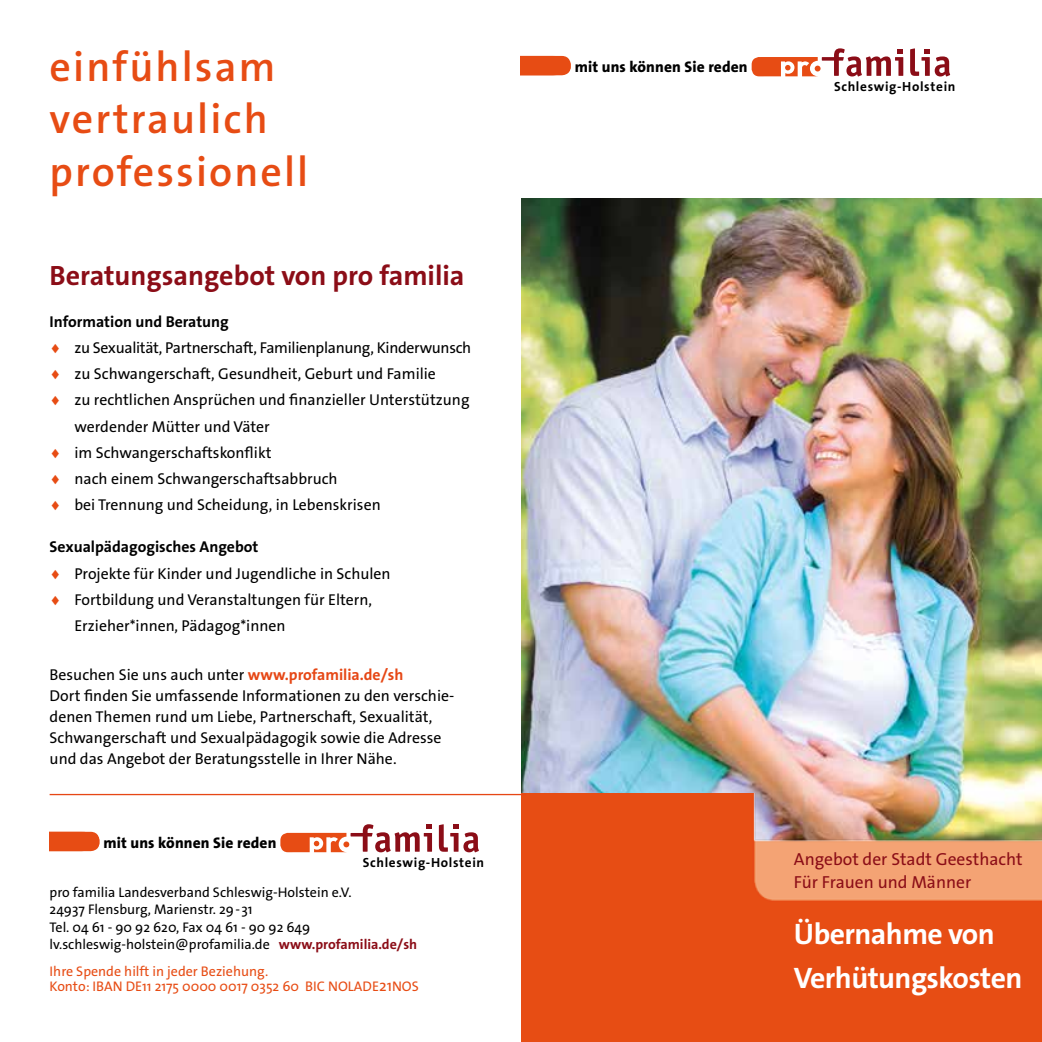
<style>
.page{position:relative;width:1042px;height:1042px;background:#fff}
.page>*{position:absolute;margin:0;border:0;box-sizing:border-box;transform-origin:0 0}
.t1{font:600 42px/52.5px "The Sans Os F";letter-spacing:.05em;color:#e74c14}
.t2{font:700 29.75px/43.8px "The Sans Os F";letter-spacing:-.02em;color:#fff}
.t3{font:700 28px "The Sans Os F";color:#8b0d17}
.t4{font:17.5px/22.8px "The Sans Os F";color:#8b0d17}
.t5{font:15.75px/21px "The Sans Os F";color:#000}
.t6{font:15.75px "The Sans Os F";letter-spacing:-.02em;color:#000}
.t7{font:700 15.75px "The Sans Os F";color:#000}
.t8{font:800 15.4px "The Sans Os F";letter-spacing:.01em;color:#000}
.t9{font:14px/17.5px "The Sans Os F";color:#000}
.t10{font:14px/15.8px "The Sans Os F";color:#e74c14}
.t11{font:700 13.3px "The Sans Os F";letter-spacing:.05em;color:#000}
.s1{color:#e74c14}
.s2{font-weight:700;color:#e64715}
.s3{font-weight:700;color:#8b0d17}
.s4{font-size:15.75px}
</style>
<div class="page">
<img style="left:521px;top:198px;width:521px;height:596px">
<img style="left:521px;top:794px;width:521px;height:248px">
<svg style="left:910px;top:48px;width:40px;height:28px"></svg>
<svg style="left:751px;top:48px;width:152px;height:28px"></svg>
<svg style="left:521px;top:56px;width:49px;height:19px"></svg>
<svg style="left:439px;top:824px;width:40px;height:28px"></svg>
<svg style="left:280px;top:824px;width:152px;height:28px"></svg>
<svg style="left:50px;top:832px;width:49px;height:19px"></svg>
<hr style="left:50px;top:794px;width:476px;height:1px;background:#e64715">
<h1 class="t1" style="left:50px;top:41px;width:260px">einfühlsam vertraulich professionell</h1>
<h3 class="t3" style="left:50px;top:257px;width:416px">Beratungsangebot von pro familia</h3>
<p class="t7" style="left:50px;top:311px;width:181px">Information und Beratung</p>
<p class="t6" style="left:50px;top:337px;width:423px"><span class="s1">♦</span> zu Sexualität, Partnerschaft, Familienplanung, Kinderwunsch</p>
<p class="t5" style="left:50px;top:363px;width:388px"><span class="s1">♦</span> zu Schwangerschaft, Gesundheit, Geburt und Familie</p>
<p class="t5" style="left:50px;top:390px;width:421px"><span class="s1">♦</span> zu rechtlichen Ansprüchen und finanzieller Unterstützung</p>
<p class="t5" style="left:74px;top:416px;width:197px">werdender Mütter und Väter</p>
<p class="t5" style="left:50px;top:442px;width:223px"><span class="s1">♦</span> im Schwangerschaftskonflikt</p>
<p class="t5" style="left:50px;top:468px;width:290px"><span class="s1">♦</span> nach einem Schwangerschaftsabbruch</p>
<p class="t5" style="left:50px;top:495px;width:333px"><span class="s1">♦</span> bei Trennung und Scheidung, in Lebenskrisen</p>
<p class="t7" style="left:50px;top:537px;width:210px">Sexualpädagogisches Angebot</p>
<p class="t5" style="left:50px;top:563px;width:342px"><span class="s1">♦</span> Projekte für Kinder und Jugendliche in Schulen</p>
<p class="t5" style="left:50px;top:589px;width:324px"><span class="s1">♦</span> Fortbildung und Veranstaltungen für Eltern,</p>
<p class="t5" style="left:74px;top:615px;width:213px">Erzieher*innen, Pädagog*innen</p>
<p class="t5" style="left:50px;top:664px;width:406px">Besuchen Sie uns auch unter <span class="s2">www.profamilia.de/sh<br></span>Dort finden Sie umfassende Informationen zu den verschie&shy;denen Themen rund um Liebe, Partnerschaft, Sexualität, Schwangerschaft und Sexualpädagogik sowie die Adresse und das Angebot der Beratungsstelle in Ihrer Nähe.</p>
<p class="t8" style="left:103px;top:832px;width:174px">mit uns können Sie reden</p>
<p class="t11" style="left:363px;top:854px;width:123px">Schleswig-Holstein</p>
<p class="t9" style="left:50px;top:883px;width:369px">pro familia Landesverband Schleswig-Holstein e.V.<br>24937 Flensburg, Marienstr. 29-31<br>Tel. 04 61 - 90 92 620, Fax 04 61 - 90 92 649 lv.schleswig-holstein@profamilia.de <span class="s3">www.profamilia.de/sh</span></p>
<p class="t10" style="left:50px;top:963px;width:371px">Ihre Spende hilft in jeder Beziehung.<br>Konto: IBAN DE11 2175 0000 0017 0352 60 BIC NOLADE<span class="s4">21</span>NOS</p>
<p class="t8" style="left:575px;top:57px;width:174px">mit uns können Sie reden</p>
<p class="t11" style="left:834px;top:78px;width:123px">Schleswig-Holstein</p>
<p class="t4" style="left:794px;top:848px;width:230px">Angebot der Stadt Geesthacht<br>Für Frauen und Männer</p>
<h2 class="t2" style="left:794px;top:912px;width:230px">Übernahme von<br>Verhütungskosten</h2>
</div>
